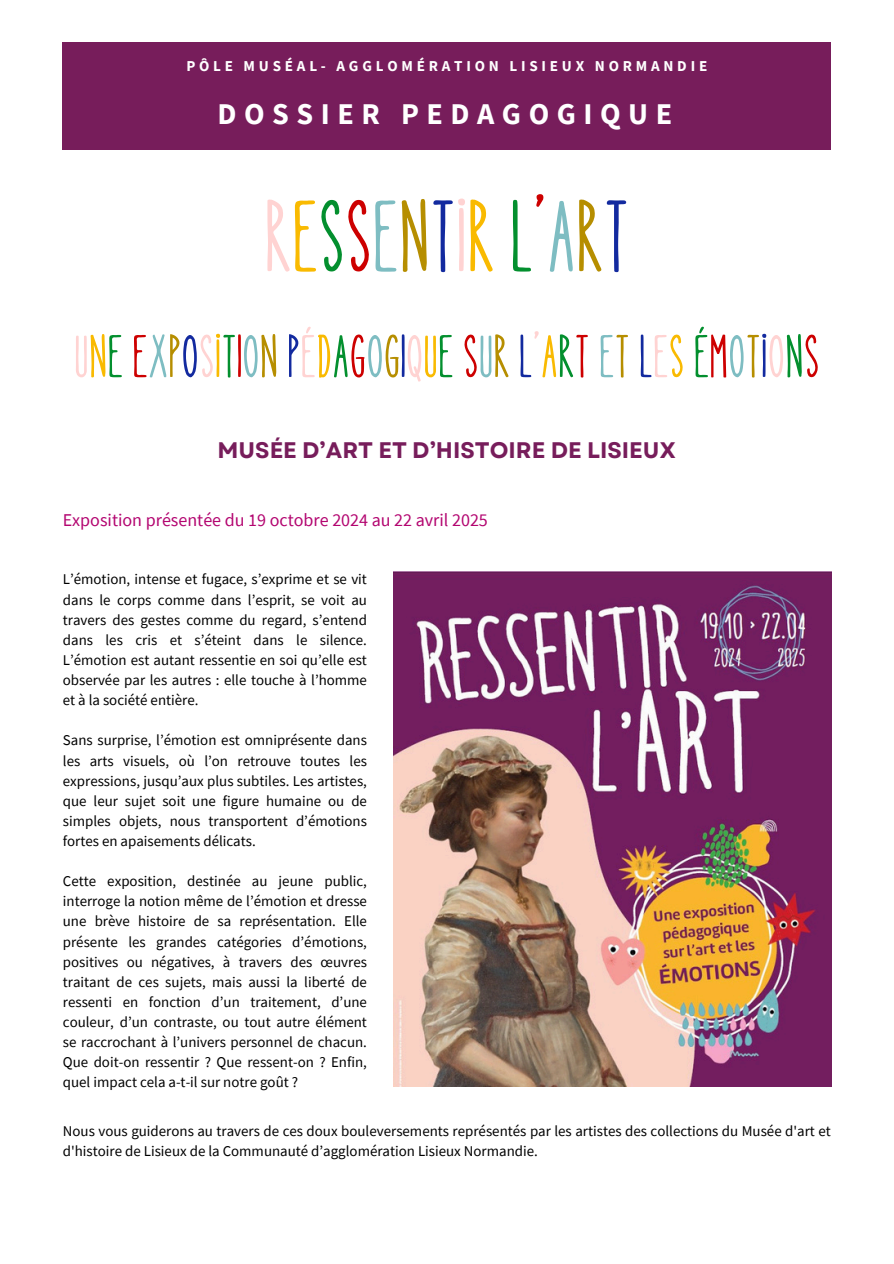
<style>
.page{position:relative;width:894px;height:1264px;background:#fff}
.page>*{position:absolute;margin:0;border:0;box-sizing:border-box;transform-origin:0 0}
.t1{font:107.25px "Handwrite";color:#ffd3d2}
.t2{font:63.75px "Handwrite";color:#ffd3d2}
.t3{font:700 30.15px "Source Sans Pro";letter-spacing:.25em;color:#fff}
.t4{font:700 22.5px "Garet";color:#771d5b}
.t5{font:18px "Source Sans Pro";color:#b30570}
.t6{font:700 15.15px "Source Sans Pro";letter-spacing:.25em;color:#fff}
.t7{font:14.85px/20.1px "Source Sans Pro";color:#000;text-align:justify}
.s1{color:#f9ba01}
.s2{color:#038f2e}
.s3{color:#cd0000}
.s4{color:#7ebdc2}
.s5{color:#b68e00}
.s6{color:#132a9f}
</style>
<div class="page">
<div style="left:63px;top:42px;width:767px;height:107px;background:#771d5b"></div>
<img style="left:393px;top:571px;width:438px;height:515px">
<h5 class="t6" style="left:186px;top:56px;width:522px">PÔLE MUSÉAL- AGGLOMÉRATION LISIEUX NORMANDIE</h5>
<h2 class="t3" style="left:217px;top:94px;width:456px">DOSSIER PEDAGOGIQUE</h2>
<p class="t1" style="left:264px;top:185px;width:366px">R<span class="s1">E</span><span class="s2">S</span><span class="s3">S</span><span class="s4">E</span><span class="s5">N</span><span class="s6">T</span>I<span class="s1">R</span> <span class="s2">L</span><span class="s3">’</span><span class="s4">A</span><span class="s5">R</span><span class="s6">T</span></p>
<p class="t2" style="left:74px;top:326px;width:747px">U<span class="s1">N</span><span class="s2">E</span> <span class="s3">E</span><span class="s4">X</span><span class="s5">P</span><span class="s6">O</span>S<span class="s1">I</span><span class="s2">T</span><span class="s3">I</span><span class="s4">O</span><span class="s5">N</span><span class="s6">P</span>É<span class="s1">D</span><span class="s2">A</span><span class="s3">G</span><span class="s4">O</span><span class="s5">G</span><span class="s6">I</span>Q<span class="s1">U</span><span class="s2">E</span> <span class="s3">S</span><span class="s4">U</span><span class="s5">R</span> <span class="s6">L</span>’<span class="s1">A</span><span class="s2">R</span><span class="s3">T</span> <span class="s4">E</span><span class="s5">T</span> <span class="s6">L</span>E<span class="s1">S</span> <span class="s2">É</span><span class="s3">M</span><span class="s4">O</span><span class="s5">T</span><span class="s6">I</span>O<span class="s2">N</span><span class="s3">S</span></p>
<p class="t4" style="left:217px;top:434px;width:460px">MUSÉE D’ART ET D’HISTOIRE DE LISIEUX</p>
<p class="t5" style="left:63px;top:508px;width:426px">Exposition présentée du 19 octobre 2024 au 22 avril 2025</p>
<h1 class="t7" style="left:63px;top:569px;width:305px">L’émotion, intense et fugace, s’exprime et se vit dans le corps comme dans l’esprit, se voit au travers des gestes comme du regard, s’entend dans les cris et s’éteint dans le silence.<br>L’émotion est autant ressentie en soi qu’elle est observée par les autres : elle touche à l’homme et à la société entière.</h1>
<h3 class="t7" style="left:63px;top:730px;width:305px">Sans surprise, l’émotion est omniprésente dans les arts visuels, où l’on retrouve toutes les expressions, jusqu’aux plus subtiles. Les artistes, que leur sujet soit une figure humaine ou de simples objets, nous transportent d’émotions fortes en apaisements délicats.</h3>
<h4 class="t7" style="left:63px;top:870px;width:305px">Cette exposition, destinée au jeune public, interroge la notion même de l’émotion et dresse une brève histoire de sa représentation. Elle présente les grandes catégories d’émotions, positives ou négatives, à travers des œuvres traitant de ces sujets, mais aussi la liberté de ressenti en fonction d’un traitement, d’une couleur, d’un contraste, ou tout autre élément se raccrochant à l’univers personnel de chacun.<br>Que doit-on ressentir ? Que ressent-on ? Enfin, quel impact cela a-t-il sur notre goût ?</h4>
<p class="t7" style="left:63px;top:1120px;width:769px">Nous vous guiderons au travers de ces doux bouleversements représentés par les artistes des collections du Musée d'art et d'histoire de Lisieux de la Communauté d’agglomération Lisieux Normandie.</p>
</div>
